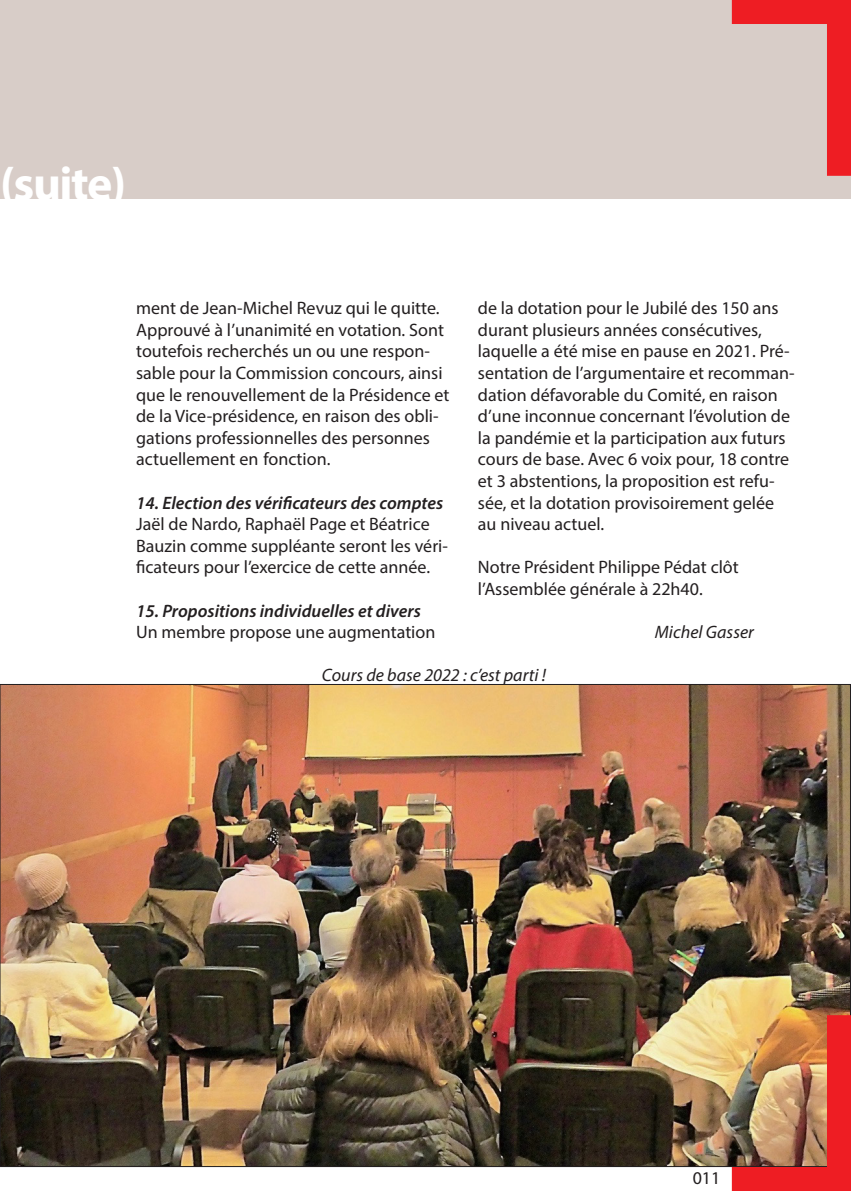
<style>
.page{position:relative;width:851px;height:1191px;background:#fff}
.page>*{position:absolute;margin:0;border:0;box-sizing:border-box;transform-origin:0 0}
.t1{font:700 48px "Myriad Pro";letter-spacing:-.03em;color:#fff}
.t2{font:18px/21.6px "Myriad Pro";color:#231f20}
.t3{font:italic 600 18px "Myriad Pro";color:#231f20}
.t4{font:italic 18px "Myriad Pro";color:#231f20}
</style>
<div class="page">
<div style="left:0;top:0;width:850px;height:198px;background:#d8cdc8"></div>
<svg style="left:707px;top:0;width:143px;height:199px"></svg>
<img style="left:2px;top:686px;width:846px;height:479px">
<img style="left:707px;top:991px;width:143px;height:200px">
<p class="t1" style="left:0;top:152px;width:128px">(suite)</p>
<p class="t2" style="left:136px;top:297px;width:315px">ment de Jean-Michel Revuz qui le quitte.<br>Approuvé à l’unanimité en votation. Sont toutefois recherchés un ou une respon&shy;sable pour la Commission concours, ainsi que le renouvellement de la Présidence et de la Vice-présidence, en raison des obli&shy;gations professionnelles des personnes actuellement en fonction.</p>
<p class="t3" style="left:136px;top:491px;width:308px">14. Election des vérificateurs des comptes</p>
<p class="t2" style="left:136px;top:513px;width:313px">Jaël de Nardo, Raphaël Page et Béatrice<br>Bauzin comme suppléante seront les véri&shy;ficateurs pour l’exercice de cette année.</p>
<p class="t3" style="left:136px;top:599px;width:286px">15. Propositions individuelles et divers</p>
<p class="t2" style="left:136px;top:621px;width:301px">Un membre propose une augmentation</p>
<p class="t2" style="left:478px;top:297px;width:302px">de la dotation pour le Jubilé des 150 ans</p>
<p class="t2" style="left:478px;top:318px;width:318px">durant plusieurs années consécutives, laquelle a été mise en pause en 2021. Pré&shy;sentation de l’argumentaire et recomman&shy;dation défavorable du Comité, en raison d’une inconnue concernant l’évolution de la pandémie et la participation aux futurs cours de base. Avec 6 voix pour, 18 contre et 3 abstentions, la proposition est refu&shy;sée, et la dotation provisoirement gelée au niveau actuel.</p>
<p class="t2" style="left:478px;top:556px;width:262px">Notre Président Philippe Pédat clôt l’Assemblée générale à 22h40.</p>
<p class="t4" style="left:654px;top:621px;width:101px">Michel Gasser</p>
<p class="t4" style="left:322px;top:663px;width:226px">Cours de base 2022 : c’est parti !</p>
<p class="t2" style="left:692px;top:1167px;width:29px">011</p>
</div>
